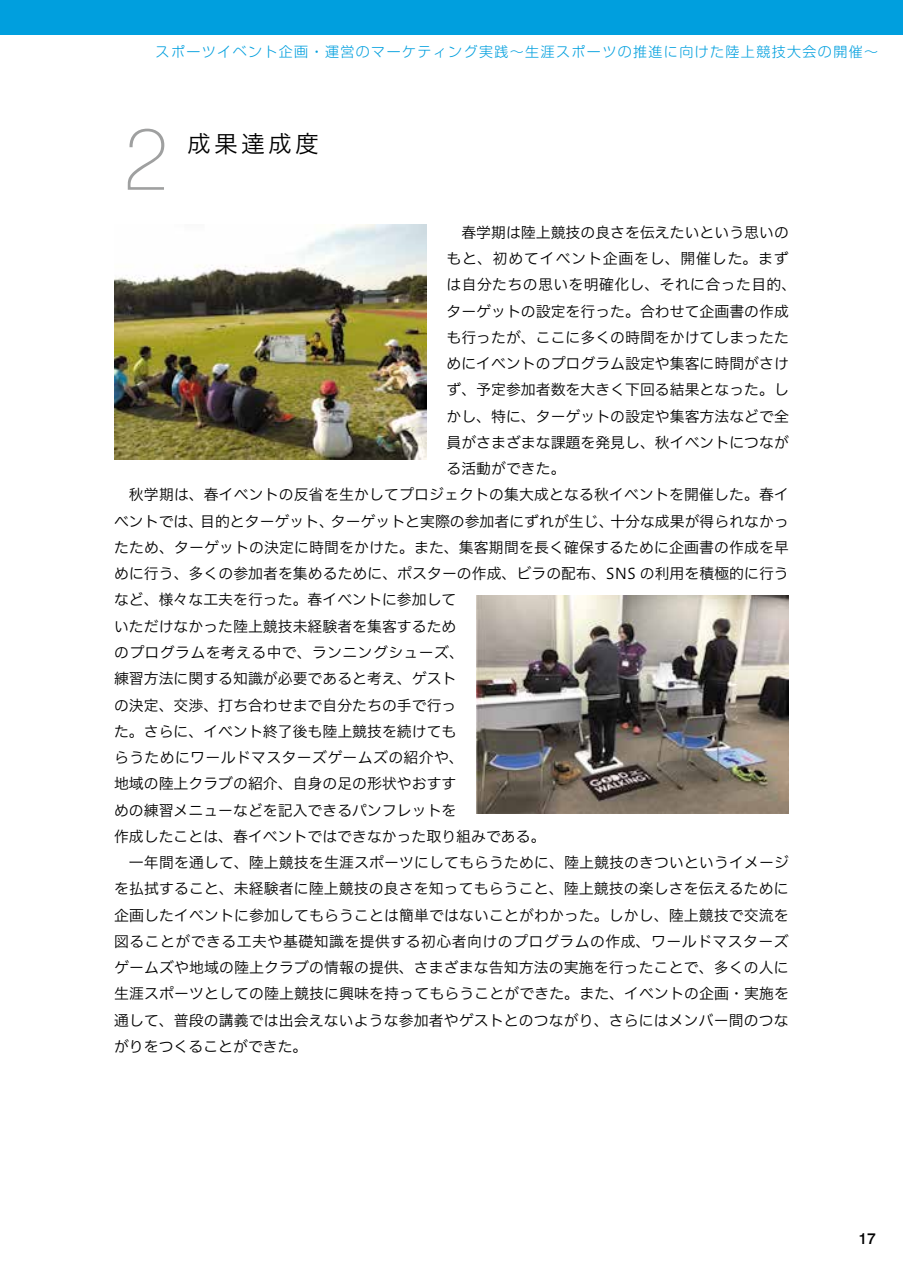
<style>
.page{position:relative;width:903px;height:1275px;background:#fff}
.page>*{position:absolute;margin:0;border:0;box-sizing:border-box;transform-origin:0 0}
.t1{font:100 87.5px "Swiss 721 BT";color:#9fa0a0}
.t2{font:24.5px "Koburina Go Std W3";letter-spacing:.1em;color:#000}
.t3{font:500 15.75px "Swiss 721 BT";color:#000}
.t4{font:14.88px "Hiragino UD Sans F Std W3";letter-spacing:.01em;color:#000}
.t5{font:14.88px "Hiragino UD Sans F Std W3";letter-spacing:.03em;color:#000}
.t6{font:14.88px "Hiragino UD Sans F Std W3";letter-spacing:.055em;color:#000}
.t7{font:300 14px "Soft Go Std";letter-spacing:.1em;color:#009fde}
</style>
<div class="page">
<div style="left:0;top:0;width:903px;height:35px;background:#009fde"></div>
<img style="left:114px;top:225px;width:313px;height:234px">
<img style="left:476px;top:595px;width:313px;height:218px">
<p class="t7" style="left:156px;top:42px;width:724px">スポーツイベント企画・運営のマーケティング実践～生涯スポーツの推進に向けた陸上競技大会の開催～</p>
<h1 class="t1" style="left:123px;top:105px;width:47px">2</h1>
<h2 class="t2" style="left:187px;top:125px;width:134px">成果達成度</h2>
<p class="t4" style="left:461px;top:221px;width:329px">春学期は陸上競技の良さを伝えたいという思いの</p>
<p class="t6" style="left:446px;top:247px;width:344px">もと、初めてイベント企画をし、開催した。まず</p>
<p class="t4" style="left:446px;top:274px;width:351px">は自分たちの思いを明確化し、それに合った目的、</p>
<p class="t4" style="left:446px;top:300px;width:344px">ターゲットの設定を行った。合わせて企画書の作成</p>
<p class="t4" style="left:446px;top:326px;width:344px">も行ったが、ここに多くの時間をかけてしまったた</p>
<p class="t4" style="left:446px;top:352px;width:344px">めにイベントのプログラム設定や集客に時間がさけ</p>
<p class="t4" style="left:446px;top:379px;width:344px">ず、予定参加者数を大きく下回る結果となった。し</p>
<p class="t4" style="left:446px;top:405px;width:344px">かし、特に、ターゲットの設定や集客方法などで全</p>
<p class="t4" style="left:446px;top:431px;width:344px">員がさまざまな課題を発見し、秋イベントにつなが</p>
<p class="t4" style="left:446px;top:457px;width:120px">る活動ができた。</p>
<p class="t4" style="left:129px;top:484px;width:661px">秋学期は、春イベントの反省を生かしてプロジェクトの集大成となる秋イベントを開催した。春イ</p>
<p class="t4" style="left:114px;top:510px;width:676px">ベントでは、目的とターゲット、ターゲットと実際の参加者にずれが生じ、十分な成果が得られなかっ</p>
<p class="t4" style="left:114px;top:536px;width:676px">たため、ターゲットの決定に時間をかけた。また、集客期間を長く確保するために企画書の作成を早</p>
<p class="t4" style="left:114px;top:562px;width:676px">めに行う、多くの参加者を集めるために、ポスターの作成、ビラの配布、SNS の利用を積極的に行う</p>
<p class="t4" style="left:114px;top:589px;width:344px">など、様々な工夫を行った。春イベントに参加して</p>
<p class="t4" style="left:114px;top:615px;width:344px">いただけなかった陸上競技未経験者を集客するため</p>
<p class="t4" style="left:114px;top:641px;width:351px">のプログラムを考える中で、ランニングシューズ、</p>
<p class="t4" style="left:114px;top:667px;width:344px">練習方法に関する知識が必要であると考え、ゲスト</p>
<p class="t4" style="left:114px;top:694px;width:344px">の決定、交渉、打ち合わせまで自分たちの手で行っ</p>
<p class="t4" style="left:114px;top:720px;width:344px">た。さらに、イベント終了後も陸上競技を続けても</p>
<p class="t4" style="left:114px;top:746px;width:351px">らうためにワールドマスターズゲームズの紹介や、</p>
<p class="t4" style="left:114px;top:772px;width:344px">地域の陸上クラブの紹介、自身の足の形状やおすす</p>
<p class="t4" style="left:114px;top:799px;width:344px">めの練習メニューなどを記入できるパンフレットを</p>
<p class="t4" style="left:114px;top:825px;width:433px">作成したことは、春イベントではできなかった取り組みである。</p>
<p class="t4" style="left:129px;top:851px;width:661px">一年間を通して、陸上競技を生涯スポーツにしてもらうために、陸上競技のきついというイメージ</p>
<p class="t4" style="left:114px;top:877px;width:676px">を払拭すること、未経験者に陸上競技の良さを知ってもらうこと、陸上競技の楽しさを伝えるために</p>
<p class="t4" style="left:114px;top:904px;width:676px">企画したイベントに参加してもらうことは簡単ではないことがわかった。しかし、陸上競技で交流を</p>
<p class="t5" style="left:114px;top:930px;width:676px">図ることができる工夫や基礎知識を提供する初心者向けのプログラムの作成、ワールドマスターズ</p>
<p class="t4" style="left:114px;top:956px;width:676px">ゲームズや地域の陸上クラブの情報の提供、さまざまな告知方法の実施を行ったことで、多くの人に</p>
<p class="t4" style="left:114px;top:982px;width:676px">生涯スポーツとしての陸上競技に興味を持ってもらうことができた。また、イベントの企画・実施を</p>
<p class="t4" style="left:114px;top:1009px;width:676px">通して、普段の講義では出会えないような参加者やゲストとのつながり、さらにはメンバー間のつな</p>
<p class="t4" style="left:114px;top:1035px;width:195px">がりをつくることができた。</p>
<p class="t3" style="left:858px;top:1229px;width:19px">17</p>
</div>
